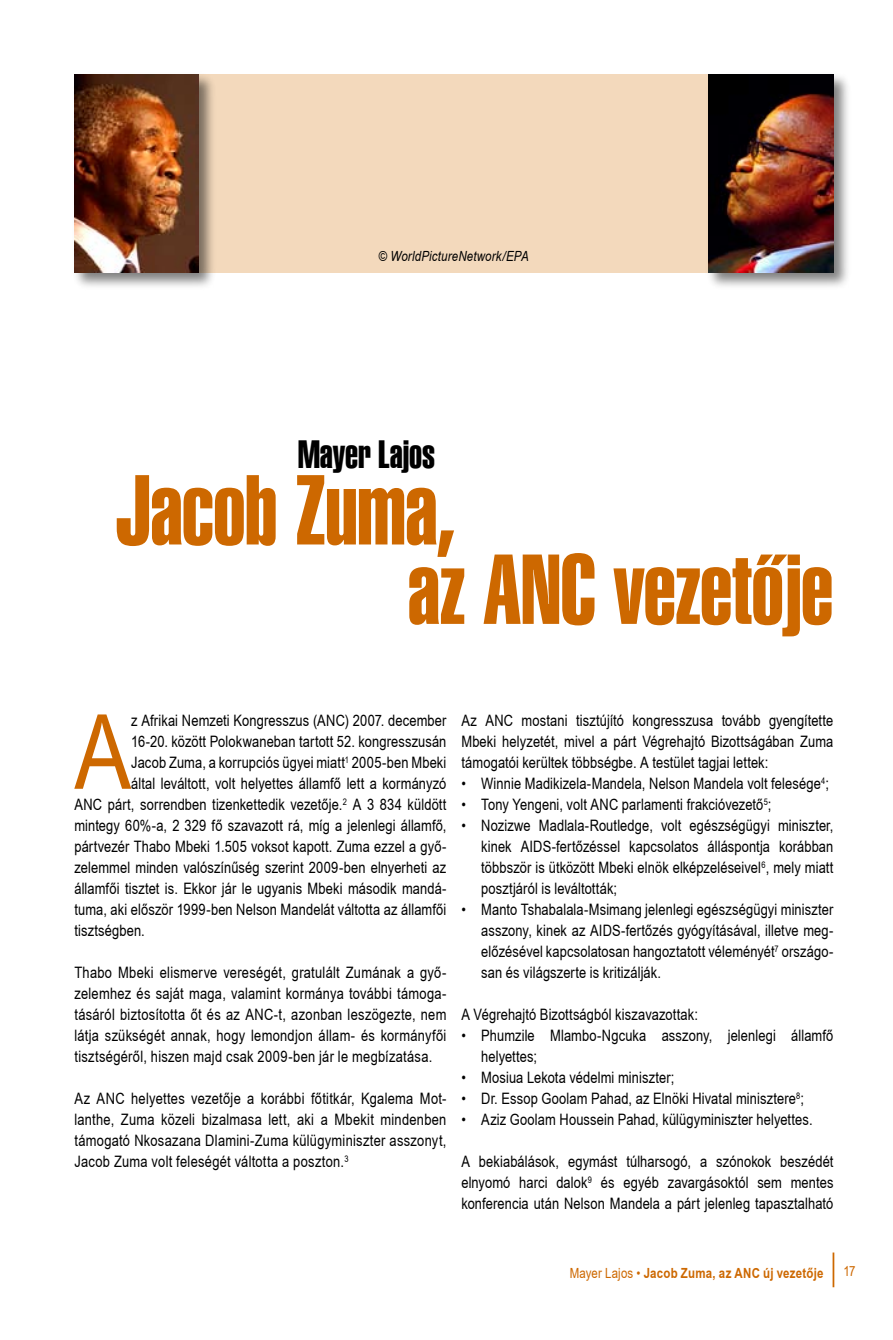
<style>
.page{position:relative;width:893px;height:1340px;background:#fff}
.page>*{position:absolute;margin:0;border:0;box-sizing:border-box;transform-origin:0 0}
.t1{font:103.77px "Arial Narrow Hu Normal";color:#cd6800}
.t2{font:96.25px "Swiss 911 Extra Compressed HU Normal";letter-spacing:-.01em;color:#cd6800}
.t3{font:38.5px "Swiss 911 Extra Compressed HU Normal";color:#000}
.t4{font:15.75px/21px "Arial Narrow Hu Normal";letter-spacing:.005em;color:#000;text-align:justify}
.t5{font:700 14px "Arial Narrow Hu";letter-spacing:.02em;color:#cd6800}
.t6{font:italic 14px "Arial Narrow Hu";letter-spacing:.01em;color:#000}
.t7{font:14px "Arial Narrow Hu Normal";color:#cd6800}
.s1{font-family:"Arial Narrow Hu Normal";font-weight:400}
</style>
<div class="page">
<hr style="left:833px;top:1252px;width:1px;height:35px;background:#cd6800">
<div style="left:74px;top:74px;width:759px;height:199px;background:#f3d9bc"></div>
<div style="left:706px;top:71px;width:146px;height:220px;background:#000;opacity:.5"></div>
<img style="left:709px;top:74px;width:124px;height:199px">
<div style="left:71px;top:71px;width:147px;height:220px;background:#000;opacity:.5"></div>
<img style="left:74px;top:74px;width:125px;height:199px">
<p class="t6" style="left:379px;top:246px;width:152px">© WorldPictureNetwork/EPA</p>
<h3 class="t3" style="left:298px;top:432px;width:139px">Mayer Lajos</h3>
<h2 class="t2" style="left:115px;top:456px;width:342px">Jacob Zuma,</h2>
<h2 class="t2" style="left:407px;top:535px;width:427px">az ANC vezetõje</h2>
<h1 class="t1" style="left:74px;top:676px;width:58px">A</h1>
<p class="t4" style="left:131px;top:709px;width:317px">z Afrikai Nemzeti Kongresszus (ANC) 2007. december</p>
<p class="t4" style="left:131px;top:730px;width:317px">16-20. között Polokwaneban tartott 52. kongresszusán</p>
<p class="t4" style="left:131px;top:751px;width:317px">Jacob Zuma, a korrupciós ügyei miatt<sup>1</sup> 2005-ben Mbeki</p>
<p class="t4" style="left:131px;top:772px;width:317px">által leváltott, volt helyettes államfő lett a kormányzó</p>
<p class="t4" style="left:74px;top:793px;width:374px">ANC párt, sorrendben tizenkettedik vezetője.<sup>2</sup> A 3 834 küldött</p>
<p class="t4" style="left:74px;top:814px;width:374px">mintegy 60%-a, 2 329 fő szavazott rá, míg a jelenlegi államfő,</p>
<p class="t4" style="left:74px;top:835px;width:374px">pártvezér Thabo Mbeki 1.505 voksot kapott. Zuma ezzel a győ-</p>
<p class="t4" style="left:74px;top:856px;width:373px">zelemmel minden valószínűség szerint 2009-ben elnyerheti az</p>
<p class="t4" style="left:74px;top:877px;width:374px">államfői tisztet is. Ekkor jár le ugyanis Mbeki második mandá-</p>
<p class="t4" style="left:74px;top:898px;width:374px">tuma, aki először 1999-ben Nelson Mandelát váltotta az államfői</p>
<p class="t4" style="left:74px;top:919px;width:72px">tisztségben.</p>
<p class="t4" style="left:74px;top:961px;width:374px">Thabo Mbeki elismerve vereségét, gratulált Zumának a győ&shy;zelemhez és saját maga, valamint kormánya további támoga&shy;tásáról biztosította őt és az ANC-t, azonban leszögezte, nem látja szükségét annak, hogy lemondjon állam- és kormányfői tisztségéről, hiszen majd csak 2009-ben jár le megbízatása.</p>
<p class="t4" style="left:74px;top:1087px;width:374px">Az ANC helyettes vezetője a korábbi főtitkár, Kgalema Mot&shy;lanthe, Zuma közeli bizalmasa lett, aki a Mbekit mindenben támogató Nkosazana Dlamini-Zuma külügyminiszter asszonyt, Jacob Zuma volt feleségét váltotta a poszton.<sup>3</sup></p>
<p class="t4" style="left:461px;top:709px;width:374px">Az ANC mostani tisztújító kongresszusa tovább gyengítette Mbeki helyzetét, mivel a párt Végrehajtó Bizottságában Zuma támogatói kerültek többségbe. A testület tagjai lettek:</p>
<p class="t4" style="left:461px;top:772px;width:369px">• Winnie Madikizela-Mandela, Nelson Mandela volt felesége<sup>4</sup>;</p>
<p class="t4" style="left:461px;top:793px;width:312px">• Tony Yengeni, volt ANC parlamenti frakcióvezető<sup>5</sup>;</p>
<p class="t4" style="left:481px;top:814px;width:354px;text-indent:-20px">• Nozizwe Madlala-Routledge, volt egészségügyi miniszter, kinek AIDS-fertőzéssel kapcsolatos álláspontja korábban többször is ütközött Mbeki elnök elképzeléseivel<sup>6</sup>, mely miatt posztjáról is leváltották;</p>
<p class="t4" style="left:481px;top:898px;width:354px;text-indent:-20px">• Manto Tshabalala-Msimang jelenlegi egészségügyi miniszter asszony, kinek az AIDS-fertőzés gyógyításával, illetve meg&shy;előzésével kapcsolatosan hangoztatott véleményét<sup>7</sup> országo&shy;san és világszerte is kritizálják.</p>
<p class="t4" style="left:461px;top:1003px;width:238px">A Végrehajtó Bizottságból kiszavazottak:</p>
<p class="t4" style="left:481px;top:1024px;width:354px;text-indent:-20px">• Phumzile Mlambo-Ngcuka asszony, jelenlegi államfő helyettes;</p>
<p class="t4" style="left:461px;top:1066px;width:215px">• Mosiua Lekota védelmi miniszter;</p>
<p class="t4" style="left:461px;top:1087px;width:344px">• Dr. Essop Goolam Pahad, az Elnöki Hivatal minisztere<sup>8</sup>;</p>
<p class="t4" style="left:461px;top:1108px;width:353px">• Aziz Goolam Houssein Pahad, külügyminiszter helyettes.</p>
<p class="t4" style="left:461px;top:1150px;width:374px">A bekiabálások, egymást túlharsogó, a szónokok beszédét elnyomó harci dalok<sup>9</sup> és egyéb zavargásoktól sem mentes konferencia után Nelson Mandela a párt jelenleg tapasztalható</p>
<p class="t5" style="left:570px;top:1262px;width:255px"><span class="s1">Mayer Lajos •</span> Jacob Zuma, az ANC új vezetője</p>
<p class="t7" style="left:843px;top:1260px;width:14px">17</p>
</div>
